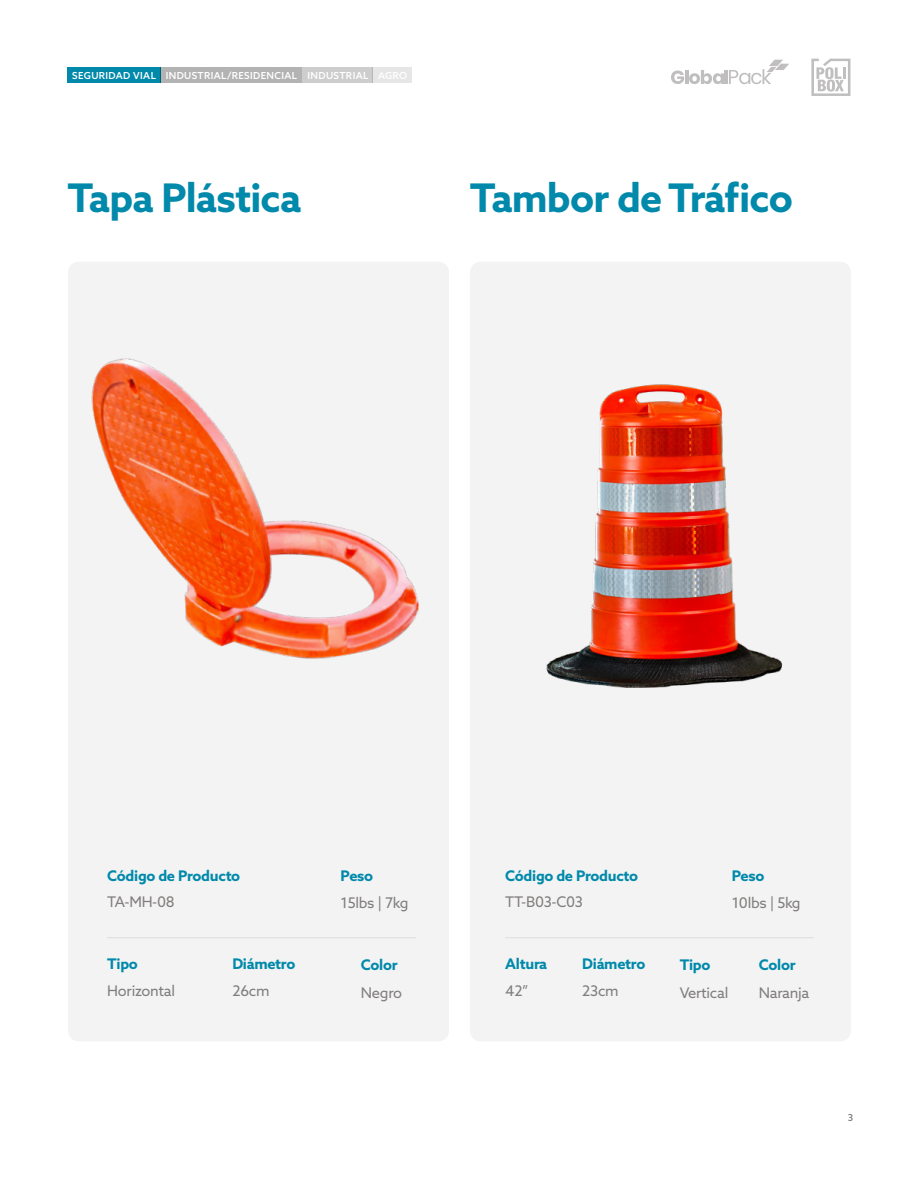
<style>
.page{position:relative;width:918px;height:1188px;background:#fff}
.page>*{position:absolute;margin:0;border:0;box-sizing:border-box;transform-origin:0 0}
.t1{font:700 39.45px "Azo Sans";letter-spacing:-.02em;color:#0089ab}
.t2{font:700 14.7px "Azo Sans";letter-spacing:-.02em;color:#0089ab}
.t3{font:14.7px "Azo Sans";letter-spacing:-.02em;color:#807d7c}
.t4{font:500 9.75px "Azo Sans";letter-spacing:.04em;color:#fff}
.t5{font:500 9.75px "Azo Sans";color:#000}
</style>
<div class="page">
<div style="left:68px;top:68px;width:93px;height:15px;background:#0089ab"></div>
<div style="left:161px;top:68px;width:141px;height:15px;background:#b3b3b3"></div>
<div style="left:302px;top:68px;width:71px;height:15px;background:#cdcdcd"></div>
<div style="left:373px;top:68px;width:39px;height:15px;background:#e6e6e6"></div>
<svg style="left:671px;top:60px;width:118px;height:24px"></svg>
<svg style="left:811px;top:59px;width:39px;height:37px"></svg>
<div style="left:68px;top:262px;width:381px;height:779px;background:#f3f3f3;border-radius:10px"></div>
<div style="left:470px;top:262px;width:381px;height:779px;background:#f3f3f3;border-radius:10px"></div>
<img style="left:546px;top:384px;width:237px;height:304px">
<img style="left:91px;top:358px;width:328px;height:301px">
<hr style="left:505px;top:937px;width:309px;height:1px;background:#dcddde">
<hr style="left:107px;top:937px;width:309px;height:1px;background:#dcddde">
<p class="t4" style="left:72px;top:69px;width:85px">SEGURIDAD VIAL</p>
<p class="t4" style="left:166px;top:69px;width:243px">INDUSTRIAL/RESIDENCIAL INDUSTRIAL AGRO</p>
<h1 class="t1" style="left:68px;top:171px;width:235px">Tapa Plástica</h1>
<h1 class="t1" style="left:470px;top:171px;width:325px">Tambor de Tráfico</h1>
<p class="t2" style="left:107px;top:866px;width:134px">Código de Producto</p>
<p class="t2" style="left:505px;top:866px;width:134px">Código de Producto</p>
<p class="t2" style="left:340px;top:866px;width:34px">Peso</p>
<p class="t2" style="left:732px;top:866px;width:34px">Peso</p>
<p class="t3" style="left:107px;top:893px;width:69px">TA-MH-08</p>
<p class="t3" style="left:505px;top:893px;width:79px">TT-B03-C03</p>
<p class="t3" style="left:341px;top:893px;width:69px">15lbs | 7kg</p>
<p class="t3" style="left:732px;top:893px;width:70px">10lbs | 5kg</p>
<p class="t2" style="left:361px;top:955px;width:38px">Color</p>
<p class="t2" style="left:505px;top:954px;width:43px">Altura</p>
<p class="t2" style="left:759px;top:955px;width:38px">Color</p>
<p class="t2" style="left:107px;top:954px;width:32px">Tipo</p>
<p class="t2" style="left:232px;top:954px;width:65px">Diámetro</p>
<p class="t2" style="left:582px;top:954px;width:65px">Diámetro</p>
<p class="t2" style="left:680px;top:955px;width:32px">Tipo</p>
<p class="t3" style="left:107px;top:982px;width:69px">Horizontal</p>
<p class="t3" style="left:232px;top:982px;width:39px">26cm</p>
<p class="t3" style="left:582px;top:982px;width:38px">23cm</p>
<p class="t3" style="left:680px;top:983px;width:50px">Vertical</p>
<p class="t3" style="left:361px;top:983px;width:43px">Negro</p>
<p class="t3" style="left:505px;top:982px;width:25px">42”</p>
<p class="t3" style="left:759px;top:983px;width:52px">Naranja</p>
<p class="t5" style="left:848px;top:1111px;width:7px">3</p>
</div>
